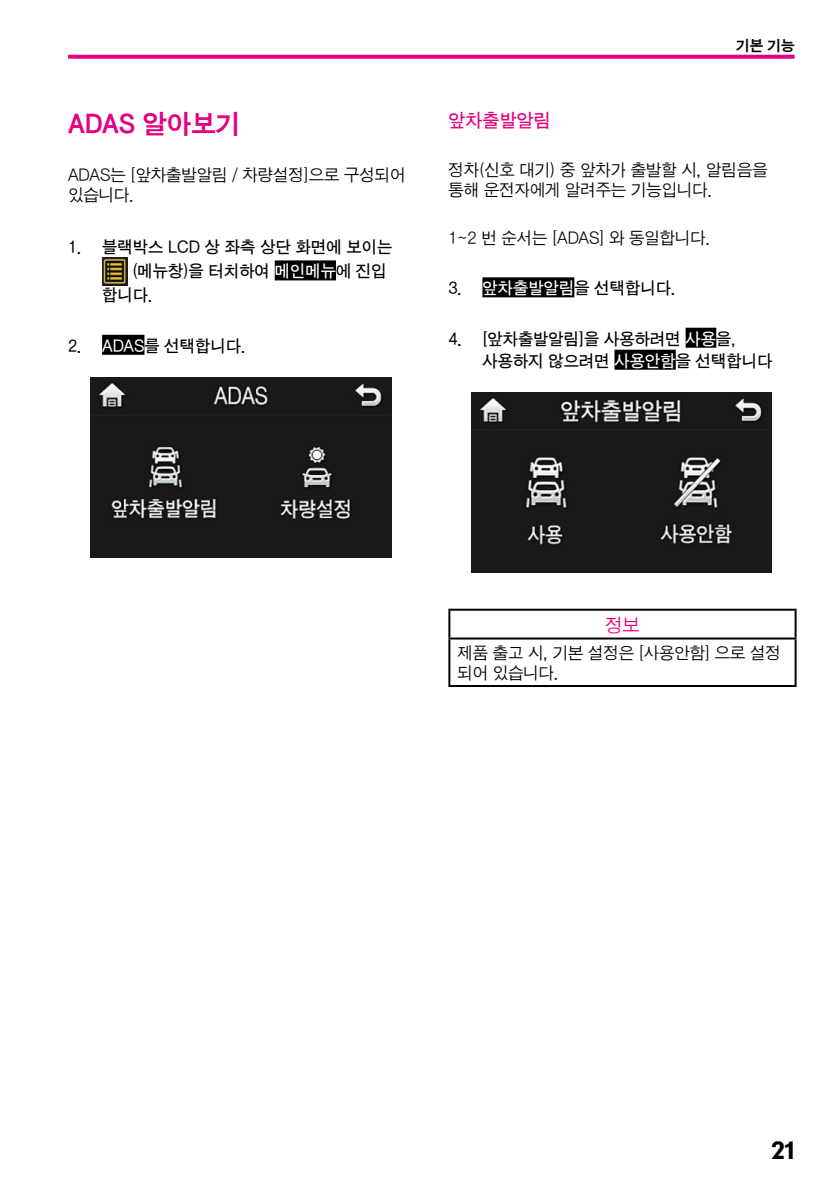
<style>
.page{position:relative;width:840px;height:1191px;background:#fff}
.page>*{position:absolute;margin:0;border:0;box-sizing:border-box;transform-origin:0 0}
.t1{font:27px "SD Gothic c Bd";color:#e4007f}
.t2{font:700 24px "Nobel";color:#000}
.t3{font:19px "SD Gothic b Md";color:#e4007f}
.t4{font:19px "SD Gothic a Lt";color:#e4007f}
.t5{font:17px/20px "SD Gothic a Lt";color:#000}
.t6{font:17px/22px "SD Gothic b Md";color:#000}
.t7{font:15px "SD Gothic c Bd";color:#000}
.s1{color:#fff}
</style>
<div class="page">
<svg style="left:68px;top:55px;width:726px;height:4px;background:#e51288"></svg>
<div style="left:274px;top:260px;width:62px;height:20px;background:#000"></div>
<div style="left:102px;top:335px;width:42px;height:20px;background:#000"></div>
<img style="left:102px;top:257px;width:26px;height:28px">
<img style="left:91px;top:377px;width:300px;height:180px">
<div style="left:482px;top:277px;width:92px;height:20px;background:#000"></div>
<div style="left:685px;top:328px;width:30px;height:20px;background:#000"></div>
<div style="left:614px;top:350px;width:61px;height:20px;background:#000"></div>
<img style="left:471px;top:392px;width:300px;height:180px">
<hr style="left:448px;top:608px;width:348px;height:2px;background:#000">
<hr style="left:448px;top:610px;width:2px;height:27px;background:#000">
<hr style="left:794px;top:610px;width:2px;height:27px;background:#000">
<hr style="left:448px;top:637px;width:348px;height:2px;background:#000">
<hr style="left:448px;top:639px;width:2px;height:46px;background:#000">
<hr style="left:794px;top:639px;width:2px;height:46px;background:#000">
<hr style="left:448px;top:685px;width:348px;height:2px;background:#000">
<h1 class="t1" style="left:68px;top:110px;width:173px">ADAS 알아보기</h1>
<p class="t5" style="left:68px;top:165px;width:339px">ADAS는 [앞차출발알림 / 차량설정]으로 구성되어 있습니다.</p>
<p class="t6" style="left:68px;top:236px;width:325px">1. 블랙박스 LCD 상 좌측 상단 화면에 보이는</p>
<p class="t6" style="left:132px;top:260px;width:255px">(메뉴창)을 터치하여 <span class="s1">메인메뉴</span>에 진입</p>
<p class="t6" style="left:102px;top:284px;width:52px">합니다.</p>
<p class="t6" style="left:68px;top:335px;width:179px">2. <span class="s1">ADAS</span>를 선택합니다.</p>
<p class="t7" style="left:736px;top:38px;width:60px">기본 기능</p>
<p class="t3" style="left:448px;top:111px;width:104px">앞차출발알림</p>
<p class="t5" style="left:448px;top:159px;width:320px">정차(신호 대기) 중 앞차가 출발할 시, 알림음을 통해 운전자에게 알려주는 기능입니다.</p>
<p class="t5" style="left:448px;top:228px;width:263px">1~2 번 순서는 [ADAS] 와 동일합니다.</p>
<p class="t6" style="left:448px;top:277px;width:228px">3. <span class="s1">앞차출발알림</span>을 선택합니다.</p>
<p class="t6" style="left:482px;top:327px;width:291px;text-indent:-34px">4. [앞차출발알림]을 사용하려면 <span class="s1">사용</span>을, 사용하지 않으려면 <span class="s1">사용안함</span>을 선택합니다</p>
<p class="t4" style="left:605px;top:615px;width:36px">정보</p>
<p class="t5" style="left:457px;top:643px;width:325px">제품 출고 시, 기본 설정은 [사용안함] 으로 설정 되어 있습니다.</p>
<h2 class="t2" style="left:770px;top:1136px;width:25px">21</h2>
</div>
